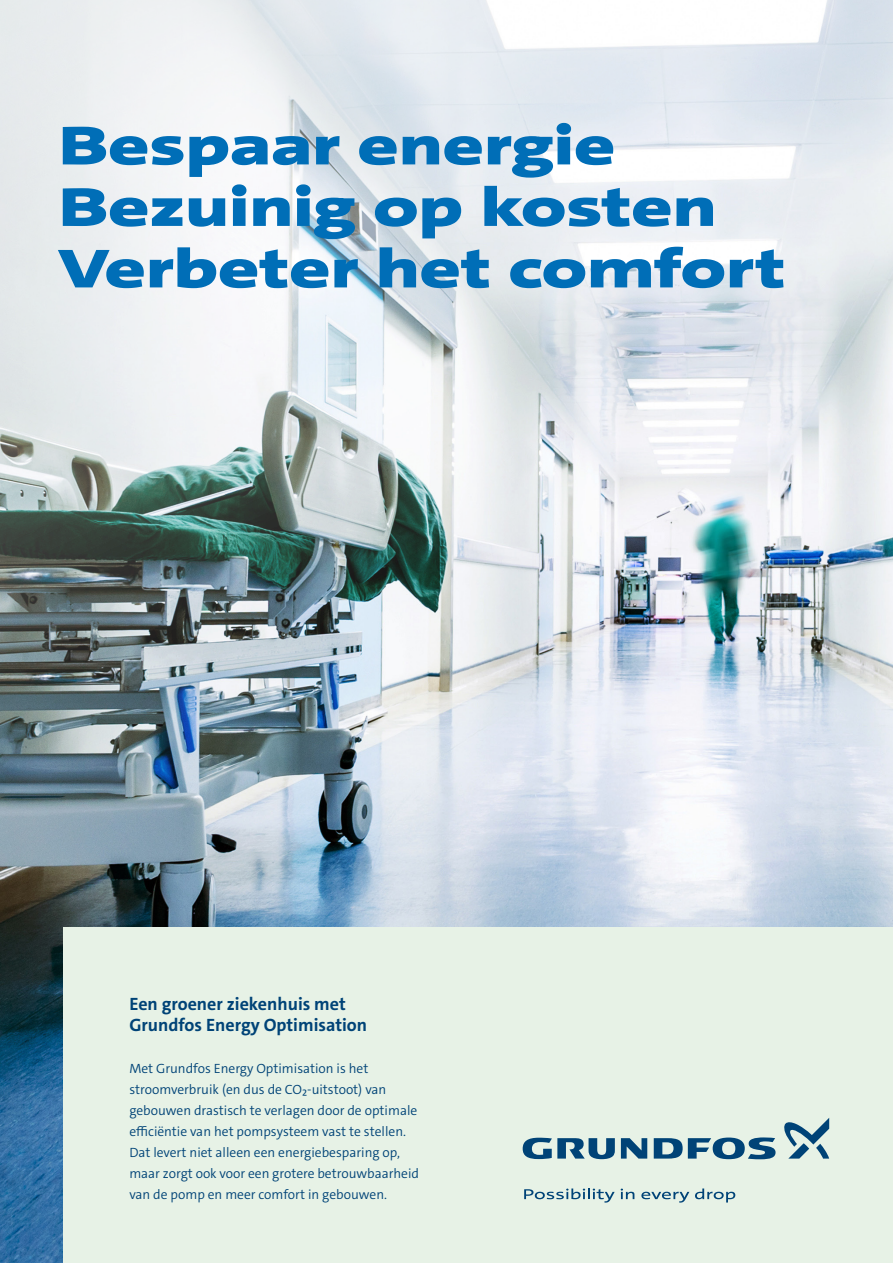
<style>
.page{position:relative;width:893px;height:1263px;background:#fff}
.page>*{position:absolute;margin:0;border:0;box-sizing:border-box;transform-origin:0 0}
.t1{font:900 55.5px/61.5px "Grundfos The Sans Extd";color:#006eb7}
.t2{font:700 18px/21px "Grundfos The Sans";color:#004377}
.t3{font:300 13.5px/21px "Grundfos The Sans";color:#004377}
</style>
<div class="page">
<img style="left:0;top:0;width:893px;height:1263px">
<div style="left:64px;top:927px;width:829px;height:336px;background:#e7f2e6"></div>
<svg style="left:621px;top:1138px;width:26px;height:20px"></svg>
<svg style="left:523px;top:1138px;width:92px;height:21px"></svg>
<svg style="left:654px;top:1137px;width:121px;height:22px"></svg>
<svg style="left:784px;top:1118px;width:45px;height:40px"></svg>
<svg style="left:524px;top:1188px;width:91px;height:14px"></svg>
<svg style="left:621px;top:1188px;width:13px;height:11px"></svg>
<svg style="left:641px;top:1191px;width:48px;height:11px"></svg>
<svg style="left:695px;top:1188px;width:40px;height:14px"></svg>
<h1 class="t1" style="left:59px;top:115px;width:728px">Bespaar energie<br>Bezuinig op kosten<br>Verbeter het comfort</h1>
<h2 class="t2" style="left:129px;top:993px;width:239px">Een groener ziekenhuis met<br>Grundfos Energy Optimisation</h2>
<p class="t3" style="left:129px;top:1058px;width:291px">Met Grundfos Energy Optimisation is het stroomverbruik (en dus de CO₂-uitstoot) van gebouwen drastisch te verlagen door de optimale efficiëntie van het pompsysteem vast te stellen.<br>Dat levert niet alleen een energiebesparing op, maar zorgt ook voor een grotere betrouwbaarheid van de pomp en meer comfort in gebouwen.</p>
</div>
